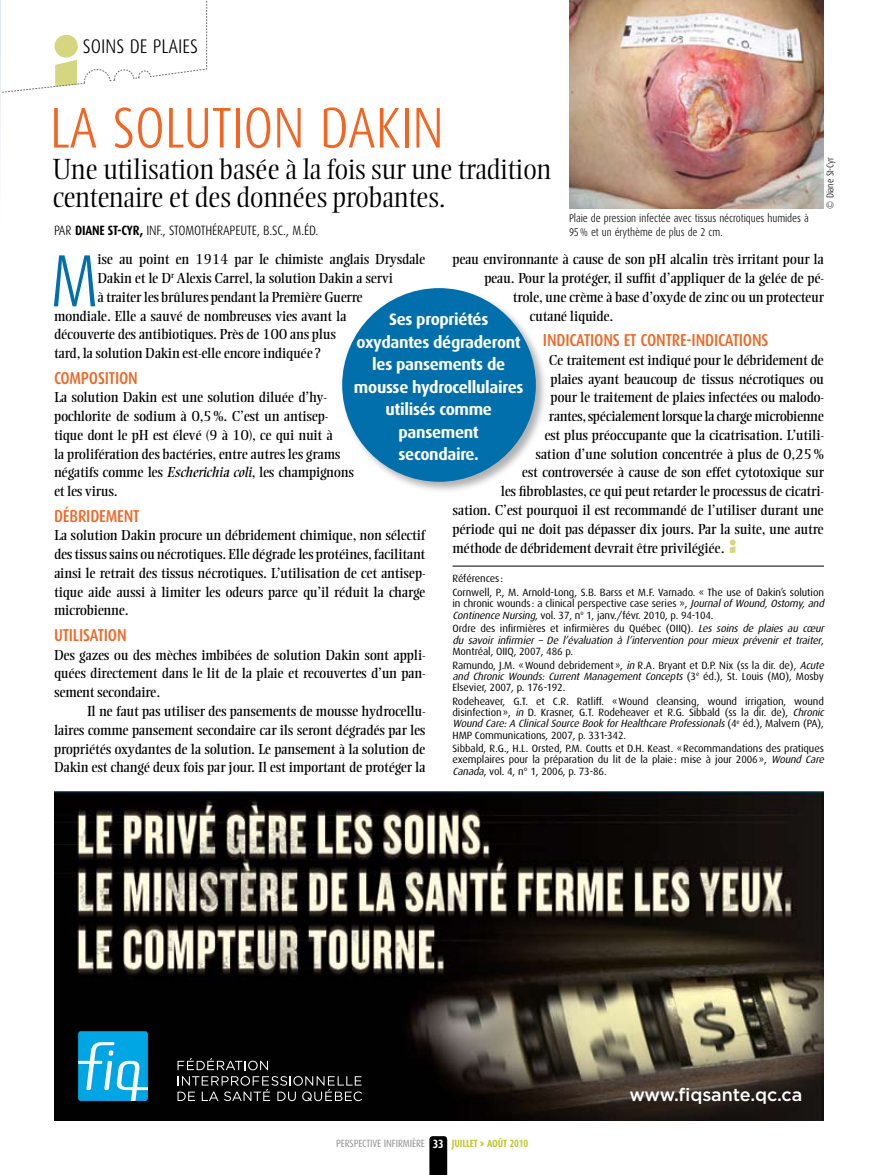
<style>
.page{position:relative;width:878px;height:1175px;background:#fff}
.page>*{position:absolute;margin:0;border:0;box-sizing:border-box;transform-origin:0 0}
.t1{font:300 73.95px "Dax Condensed";color:#006fab}
.t2{font:300 57.45px "Dax Condensed";letter-spacing:-.01em;color:#f26522}
.t3{font:300 28.5px/28.5px "Ellington";color:#000}
.t4{font:300 19.65px "Dax Condensed";color:#000}
.t5{font:500 18px "Gotham";letter-spacing:-.005em;color:#fff}
.t6{font:500 17.25px "Dax Condensed";letter-spacing:-.01em;color:#f26522}
.t7{font:700 16.5px/22.5px "Dax";letter-spacing:-.02em;color:#fff;text-align:center}
.t8{font:14.25px/18.8px "Ellington";letter-spacing:-.01em;color:#000;text-align:justify}
.t9{font:300 13.5px "Dax Condensed";letter-spacing:-.015em;color:#000}
.t10{font:300 11.25px/13.5px "Dax Condensed";letter-spacing:-.005em;color:#000}
.t11{font:10.5px/11.2px "Dax";letter-spacing:-.01em;color:#000}
.t12{font:italic 10.5px/11.2px "Dax";color:#000}
.t13{font:10.5px "Dax Condensed";letter-spacing:-.01em;color:#939598}
.t14{font:300 9.75px "Dax Condensed";letter-spacing:-.01em;color:#000}
.s1{font-weight:700}
.s2{font-style:italic}
.s3{font-style:normal}
.s4{font-weight:700;font-size:12px;color:#fff}
.s5{font-weight:700;color:#bfc529}
.s6{font-family:"Unit";font-weight:700;color:#bfc529}
</style>
<div class="page">
<svg style="left:429px;top:1136px;width:18px;height:38px"></svg>
<svg style="left:729px;top:539px;width:6px;height:14px"></svg>
<img style="left:569px;top:0;width:255px;height:208px">
<hr style="left:452px;top:566px;width:372px;height:1px;background:#000">
<div style="left:340px;top:286px;width:207px;height:207px;background:#000;opacity:.31"></div>
<div style="left:342px;top:288px;width:194px;height:194px;background:#006fab;border-radius:50%"></div>
<img style="left:54px;top:791px;width:770px;height:329px">
<svg style="left:177px;top:1058px;width:91px;height:12px"></svg>
<svg style="left:177px;top:1076px;width:185px;height:25px;background:#323232"></svg>
<div style="left:78px;top:1031px;width:70px;height:70px;background:#00a5e3;border-radius:3px"></div>
<svg style="left:78px;top:1042px;width:70px;height:59px"></svg>
<svg style="left:0;top:93px;width:1px;height:64px"></svg>
<svg style="left:0;top:0;width:207px;height:93px"></svg>
<h3 class="t4" style="left:83px;top:35px;width:115px">SOINS DE PLAIES</h3>
<h2 class="t2" style="left:50px;top:96px;width:396px">LA SOLUTION DAKIN</h2>
<h3 class="t3" style="left:53px;top:155px;width:500px">Une utilisation basée à la fois sur une tradition centenaire et des données probantes.</h3>
<p class="t9" style="left:54px;top:223px;width:154px">par <span class="s1">DIANE ST-CYR,</span> inf., stomothérapeute</p>
<p class="t9" style="left:257px;top:223px;width:63px">, B.Sc., M.Éd.</p>
<p class="t10" style="left:569px;top:212px;width:241px">Plaie de pression infectée avec tissus nécrotiques humides à<br>95% et un érythème de plus de 2 cm.</p>
<p class="t14" style="left:824px;top:209px;width:53px;rotate:-90deg">© Diane St-Cyr</p>
<p class="t8" style="left:97px;top:250px;width:329px">ise au point en 1914 par le chimiste anglais Drysdale</p>
<p class="t8" style="left:97px;top:269px;width:297px">Dakin et le D<sup>r</sup> Alexis Carrel, la solution Dakin a servi</p>
<p class="t8" style="left:97px;top:288px;width:267px">à traiter les brûlures pendant la Première Guerre</p>
<p class="t8" style="left:54px;top:306px;width:294px">mondiale. Elle a sauvé de nombreuses vies avant la</p>
<p class="t8" style="left:54px;top:325px;width:283px">découverte des antibiotiques. Près de 100 ans plus</p>
<p class="t8" style="left:54px;top:344px;width:269px">tard, la solution Dakin est-elle encore indiquée?</p>
<p class="t6" style="left:54px;top:368px;width:15px">COMPOSITIO</p>
<p class="t6" style="left:128px;top:368px;width:11px">N</p>
<p class="t8" style="left:54px;top:388px;width:301px;text-align:left">La solution Dakin est une solution diluée d’hy&shy;pochlorite de sodium à 0,5%. C’est un antisep&shy;tique dont le pH est élevé (9 à 10), ce qui nuit à<br>la prolifération des bactéries, entre autres les grams négatifs comme les <span class="s2">Escherichia coli</span>, les champignons et les virus.</p>
<p class="t6" style="left:54px;top:506px;width:86px">DÉBRIDEMENT</p>
<p class="t8" style="left:54px;top:526px;width:373px">La solution Dakin procure un débridement chimique, non sélectif des tissus sains ou nécrotiques. Elle dégrade les protéines, facilitant ainsi le retrait des tissus nécrotiques. L’utilisation de cet antisep&shy;tique aide aussi à limiter les odeurs parce qu’il réduit la charge microbienne.</p>
<p class="t6" style="left:54px;top:625px;width:16px">UTILISATIO</p>
<p class="t6" style="left:117px;top:625px;width:11px">N</p>
<p class="t8" style="left:54px;top:645px;width:373px">Des gazes ou des mèches imbibées de solution Dakin sont appli&shy;quées directement dans le lit de la plaie et recouvertes d’un pan&shy;sement secondaire.</p>
<p class="t8" style="left:54px;top:702px;width:373px;text-indent:33px">Il ne faut pas utiliser des pansements de mousse hydrocellu&shy;laires comme pansement secondaire car ils seront dégradés par les propriétés oxydantes de la solution. Le pansement à la solution de Dakin est changé deux fois par jour. Il est important de protéger la</p>
<p class="t8" style="left:452px;top:250px;width:373px">peau environnante à cause de son pH alcalin très irritant pour la</p>
<p class="t8" style="left:484px;top:269px;width:341px">peau. Pour la protéger, il suffit d’appliquer de la gelée de pé-</p>
<p class="t8" style="left:513px;top:288px;width:312px">trole, une crème à base d’oxyde de zinc ou un protecteur</p>
<p class="t8" style="left:529px;top:306px;width:85px">cutané liquide.</p>
<p class="t6" style="left:543px;top:330px;width:30px">INDICATIO</p>
<p class="t6" style="left:603px;top:330px;width:118px">NS ET CONTRE-INDICATIO</p>
<p class="t6" style="left:752px;top:330px;width:17px">NS</p>
<p class="t8" style="left:549px;top:351px;width:276px">Ce traitement est indiqué pour le débridement de</p>
<p class="t8" style="left:550px;top:369px;width:275px">plaies ayant beaucoup de tissus nécrotiques ou</p>
<p class="t8" style="left:550px;top:388px;width:275px">pour le traitement de plaies infectées ou malodo-</p>
<p class="t8" style="left:549px;top:407px;width:276px">rantes, spécialement lorsque la charge microbienne</p>
<p class="t8" style="left:544px;top:426px;width:281px">est plus préoccupante que la cicatrisation. L’utili-</p>
<p class="t8" style="left:535px;top:444px;width:290px">sation d’une solution concentrée à plus de 0,25%</p>
<p class="t8" style="left:522px;top:463px;width:303px">est controversée à cause de son effet cytotoxique sur</p>
<p class="t8" style="left:501px;top:482px;width:324px">les fibroblastes, ce qui peut retarder le processus de cicatri-</p>
<p class="t8" style="left:452px;top:501px;width:373px">sation. C’est pourquoi il est recommandé de l’utiliser durant une</p>
<p class="t8" style="left:452px;top:519px;width:373px">période qui ne doit pas dépasser dix jours. Par la suite, une autre</p>
<p class="t8" style="left:452px;top:539px;width:273px">méthode de débridement devrait être privilégiée.</p>
<h1 class="t1" style="left:50px;top:240px;width:50px">M</h1>
<p class="t7" style="left:354px;top:308px;width:171px">Ses propriétés oxydantes dégraderont les pansements de mousse hydrocellulaires utilisés comme pansement<br>secondaire.</p>
<p class="t11" style="left:452px;top:572px;width:373px;line-height:13.6px">Références :<br>Cornwell, P., M. Arnold-Long, S.B. Barss et M.F. Varnado. « The use of Dakin’s solution</p>
<p class="t11" style="left:452px;top:598px;width:375px">in chronic wounds : a clinical perspective case series », <span class="s2">JournalofWound,Ostomy,and<br>Continence Nursing</span>, vol. 37, n<sup>o</sup> 1, janv./févr. 2010, p. 94-104.</p>
<p class="t12" style="left:452px;top:623px;width:375px"><span class="s3">Ordre des infirmières et infirmières du Québec (OIIQ).</span> Les soins de plaies au cœur du savoir infirmier – De l’évaluation à l’intervention pour mieux prévenir et traiter<span class="s3">,<br>Montréal, OIIQ, 2007, 486 p.</span></p>
<p class="t11" style="left:452px;top:659px;width:375px">Ramundo, J.M. «Wound debridement», <span class="s2">in</span> R.A. Bryant et D.P. Nix (ss la dir. de), <span class="s2">Acute and Chronic Wounds: Current Management Concepts</span> ( 3 <sup>e</sup> é d . ) , S t . L o u i s ( M O ) , M o s b y<br>Elsevier, 2007, p. 176-192.</p>
<p class="t11" style="left:452px;top:695px;width:375px">Rodeheaver, G.T. et C.R. Ratliff. «Wound cleansing, wound irrigation, wound disinfection», <span class="s2">in</span> D. Krasner, G.T. Rodeheaver et R.G. Sibbald (ss la dir. de), <span class="s2">Chronic Wound Care:A ClinicalSource Book forHealthcare Professionals</span>( 4 <sup>e</sup> é d . ) , M a l v e r n ( PA ) , HMP Communications, 2007, p. 331-342.</p>
<p class="t11" style="left:452px;top:743px;width:375px">Sibbald, R.G., H.L. Orsted, P.M. Coutts et D.H. Keast. «Recommandations des pratiques exemplaires pour la préparation du lit de la plaie: mise à jour 2006», <span class="s2">Wound Care<br>Canada</span>, vol. 4, n° 1, 2006, p. 73-86.</p>
<p class="t13" style="left:336px;top:1138px;width:194px">PERSPECTIVE INFIRMIÈRE <span class="s4">33</span> <span class="s5">JUILLET</span> <span class="s6">&gt;</span> <span class="s5">AOÛT 2010</span></p>
<p class="t5" style="left:629px;top:1084px;width:174px">www.fiqsante.qc.ca</p>
</div>
